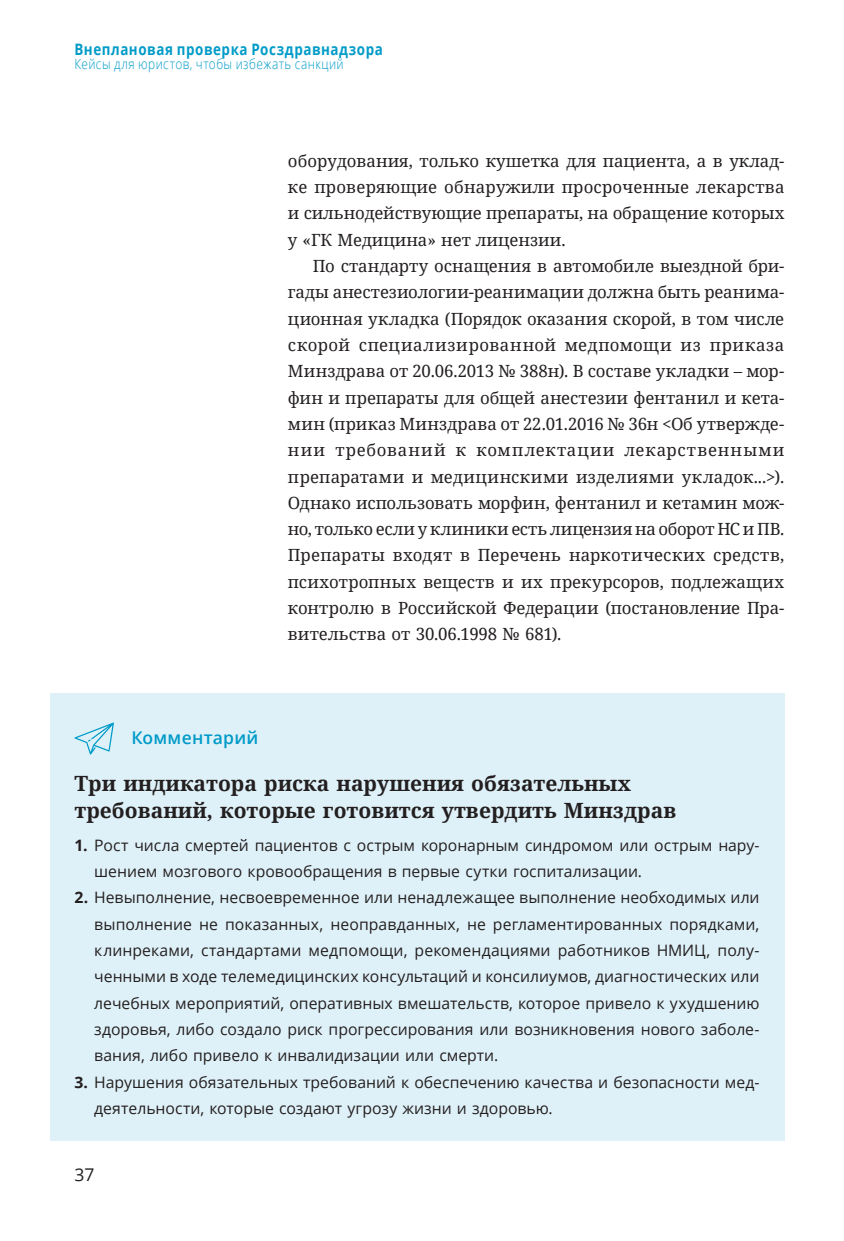
<style>
.page{position:relative;width:844px;height:1241px;background:#fff}
.page>*{position:absolute;margin:0;border:0;box-sizing:border-box;transform-origin:0 0}
.t1{font:700 21px/26.2px "Noto Serif";color:#231f20}
.t2{font:600 17.5px "Open Sans";letter-spacing:.015em;color:#009bc8}
.t3{font:17.5px "Open Sans";color:#231f20}
.t4{font:16.8px/26.2px "Noto Serif";letter-spacing:-.005em;color:#231f20;text-align:justify}
.t5{font:15.75px/26.2px "Open Sans";color:#231f20}
.t6{font:700 15.75px "Open Sans";letter-spacing:.04em;color:#009bc8;scale:.85 1}
.t7{font:300 14px "Open Sans";letter-spacing:.035em;color:#009bc8;scale:.85 1}
.s1{font-weight:700}
</style>
<div class="page">
<div style="left:50px;top:693px;width:734px;height:446px;background:#dff1f8"></div>
<svg style="left:74px;top:722px;width:40px;height:32px"></svg>
<p class="t6" style="left:74px;top:39px;width:364px">Внеплановая проверка Росздравнадзора</p>
<p class="t7" style="left:74px;top:55px;width:318px">Кейсы для юристов, чтобы избежать санкций</p>
<p class="t4" style="left:288px;top:147px;width:498px">оборудования, только кушетка для пациента, а в уклад&shy;ке проверяющие обнаружили просроченные лекарства и сильнодействующие препараты, на обращение которых у «ГК Медицина» нет лицензии.</p>
<p class="t4" style="left:288px;top:252px;width:498px;text-indent:25px">По стандарту оснащения в автомобиле выездной бри&shy;гады анестезиологии-реанимации должна быть реанима&shy;ционная укладка (Порядок оказания скорой, в том числе скорой специализированной медпомощи из приказа Минздрава от 20.06.2013 № 388н). В составе укладки – мор&shy;фин и препараты для общей анестезии фентанил и кета&shy;мин (приказ Минздрава от 22.01.2016 № 36н &lt;Об утвержде&shy;нии требований к комплектации лекарственными препаратами и медицинскими изделиями укладок...&gt;).<br>Однако использовать морфин, фентанил и кетамин мож&shy;но, только если у клиники есть лицензия на оборот НС и ПВ.<br>Препараты входят в Перечень наркотических средств, психотропных веществ и их прекурсоров, подлежащих контролю в Российской Федерации (постановление Пра&shy;вительства от 30.06.1998 № 681).</p>
<p class="t2" style="left:131px;top:725px;width:128px">Комментарий</p>
<p class="t1" style="left:74px;top:769px;width:603px">Три индикатора риска нарушения обязательных требований, которые готовится утвердить Минздрав</p>
<p class="t5" style="left:94px;top:831px;width:666px;text-indent:-20px"><span class="s1">1.</span> Рост числа смертей пациентов с острым коронарным синдромом или острым нару&shy;шением мозгового кровообращения в первые сутки госпитализации.</p>
<p class="t5" style="left:94px;top:884px;width:666px;text-align:justify;text-indent:-20px"><span class="s1">2.</span> Невыполнение, несвоевременное или ненадлежащее выполнение необходимых или выполнение не показанных, неоправданных, не регламентированных порядками, клинреками, стандартами медпомощи, рекомендациями работников НМИЦ, полу&shy;ченными в ходе телемедицинских консультаций и консилиумов, диагностических или лечебных мероприятий, оперативных вмешательств, которое привело к ухудшению здоровья, либо создало риск прогрессирования или возникновения нового заболе&shy;вания, либо привело к инвалидизации или смерти.</p>
<p class="t5" style="left:94px;top:1068px;width:666px;text-indent:-20px"><span class="s1">3.</span> Нарушения обязательных требований к обеспечению качества и безопасности мед&shy;деятельности, которые создают угрозу жизни и здоровью.</p>
<p class="t3" style="left:74px;top:1162px;width:22px">37</p>
</div>
